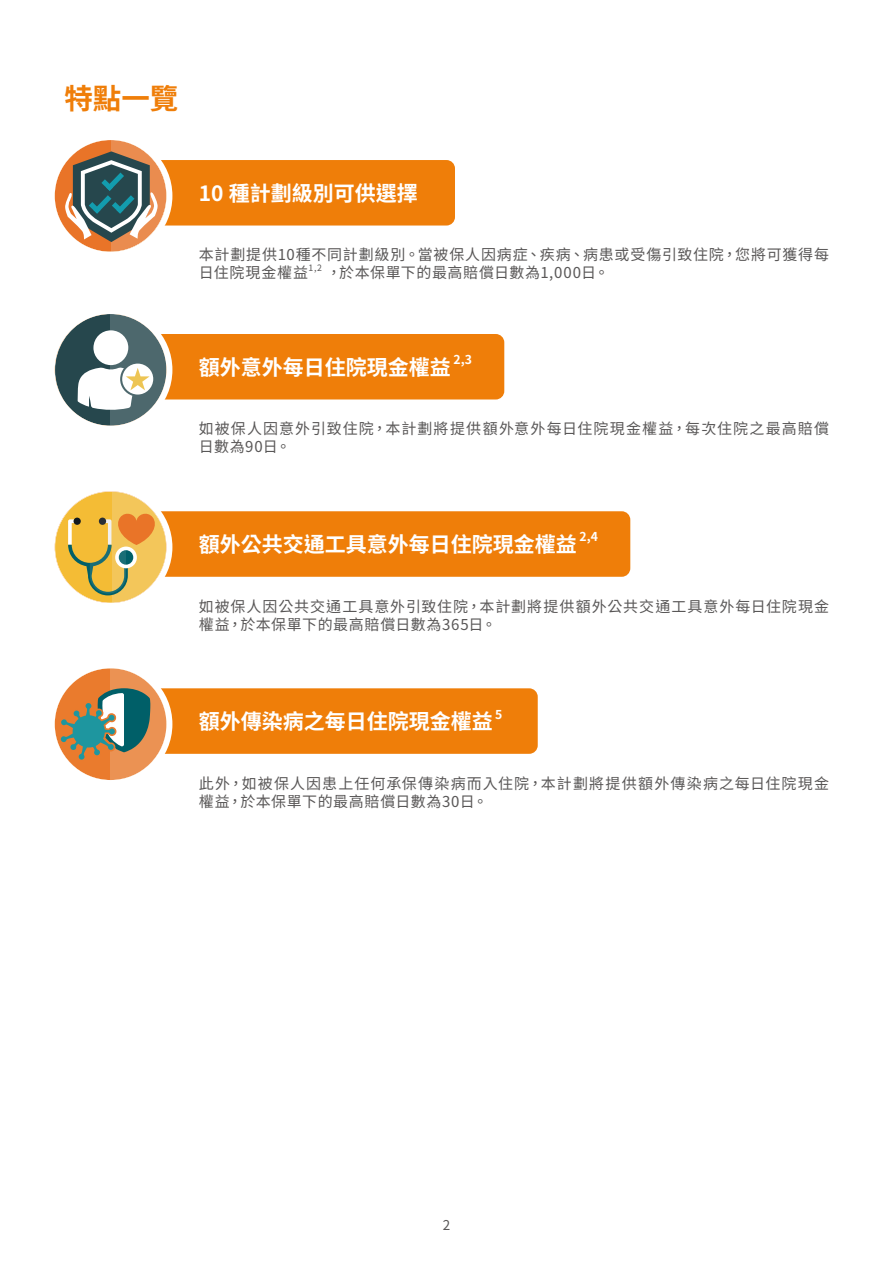
<style>
.page{position:relative;width:893px;height:1263px;background:#fff}
.page>*{position:absolute;margin:0;border:0;box-sizing:border-box;transform-origin:0 0}
.t1{font:700 28.5px "Noto Sans CJ Ktc";color:#ef7e09}
.t2{font:700 21px "Noto Sans CJ Ktc";color:#fff}
.t3{font:15px/18px "Noto Sans CJ Ktc";letter-spacing:.06em;color:#595757}
.t4{font:15px "Noto Sans CJ Ktc";letter-spacing:.035em;color:#595757}
.t5{font:13.5px "Noto Sans CJ Ktc";color:#595757}
.t6{font:700 12.3px "Noto Sans CJ Ktc";color:#fff}
.t7{font:8.7px "Noto Sans CJ Ktc";color:#595757}
</style>
<div class="page">
<div style="left:111px;top:160px;width:344px;height:65px;background:#ef7e09;border-radius:9px"></div>
<div style="left:111px;top:334px;width:393px;height:65px;background:#ef7e09;border-radius:9px"></div>
<div style="left:111px;top:511px;width:519px;height:66px;background:#ef7e09;border-radius:9px"></div>
<div style="left:111px;top:688px;width:427px;height:66px;background:#ef7e09;border-radius:9px"></div>
<svg style="left:56px;top:141px;width:110px;height:110px"></svg>
<div style="left:49px;top:134px;width:123px;height:124px;border:6px solid #fff;border-radius:50%"></div>
<svg style="left:56px;top:315px;width:110px;height:110px"></svg>
<div style="left:49px;top:308px;width:123px;height:124px;border:6px solid #fff;border-radius:50%"></div>
<svg style="left:56px;top:669px;width:110px;height:110px"></svg>
<div style="left:49px;top:662px;width:123px;height:124px;border:6px solid #fff;border-radius:50%"></div>
<svg style="left:56px;top:492px;width:110px;height:110px"></svg>
<div style="left:49px;top:485px;width:123px;height:124px;border:6px solid #fff;border-radius:50%"></div>
<h1 class="t1" style="left:64px;top:83px;width:115px">特點一覽</h1>
<h2 class="t2" style="left:199px;top:181px;width:220px">10 種計劃級別可供選擇</h2>
<p class="t3" style="left:199px;top:246px;width:632px">本計劃提供10種不同計劃級別。當被保人因病症、疾病、病患或受傷引致住院，您將可獲得每日住院現金權益</p>
<p class="t7" style="left:309px;top:263px;width:15px">1,2</p>
<p class="t4" style="left:326px;top:264px;width:284px">，於本保單下的最高賠償日數為1,000日。</p>
<h2 class="t2" style="left:199px;top:355px;width:253px">額外意外每日住院現金權益</h2>
<p class="t6" style="left:453px;top:353px;width:20px">2,3</p>
<p class="t3" style="left:199px;top:420px;width:632px">如被保人因意外引致住院，本計劃將提供額外意外每日住院現金權益，每次住院之最高賠償日數為90日。</p>
<h2 class="t2" style="left:199px;top:532px;width:379px">額外公共交通工具意外每日住院現金權益</h2>
<p class="t6" style="left:579px;top:530px;width:20px">2,4</p>
<p class="t3" style="left:199px;top:597px;width:632px">如被保人因公共交通工具意外引致住院，本計劃將提供額外公共交通工具意外每日住院現金權益，於本保單下的最高賠償日數為365日。</p>
<h2 class="t2" style="left:199px;top:709px;width:295px">額外傳染病之每日住院現金權益</h2>
<p class="t6" style="left:495px;top:707px;width:9px">5</p>
<p class="t3" style="left:199px;top:774px;width:632px">此外，如被保人因患上任何承保傳染病而入住院，本計劃將提供額外傳染病之每日住院現金權益，於本保單下的最高賠償日數為30日。</p>
<p class="t5" style="left:443px;top:1218px;width:9px">2</p>
</div>
